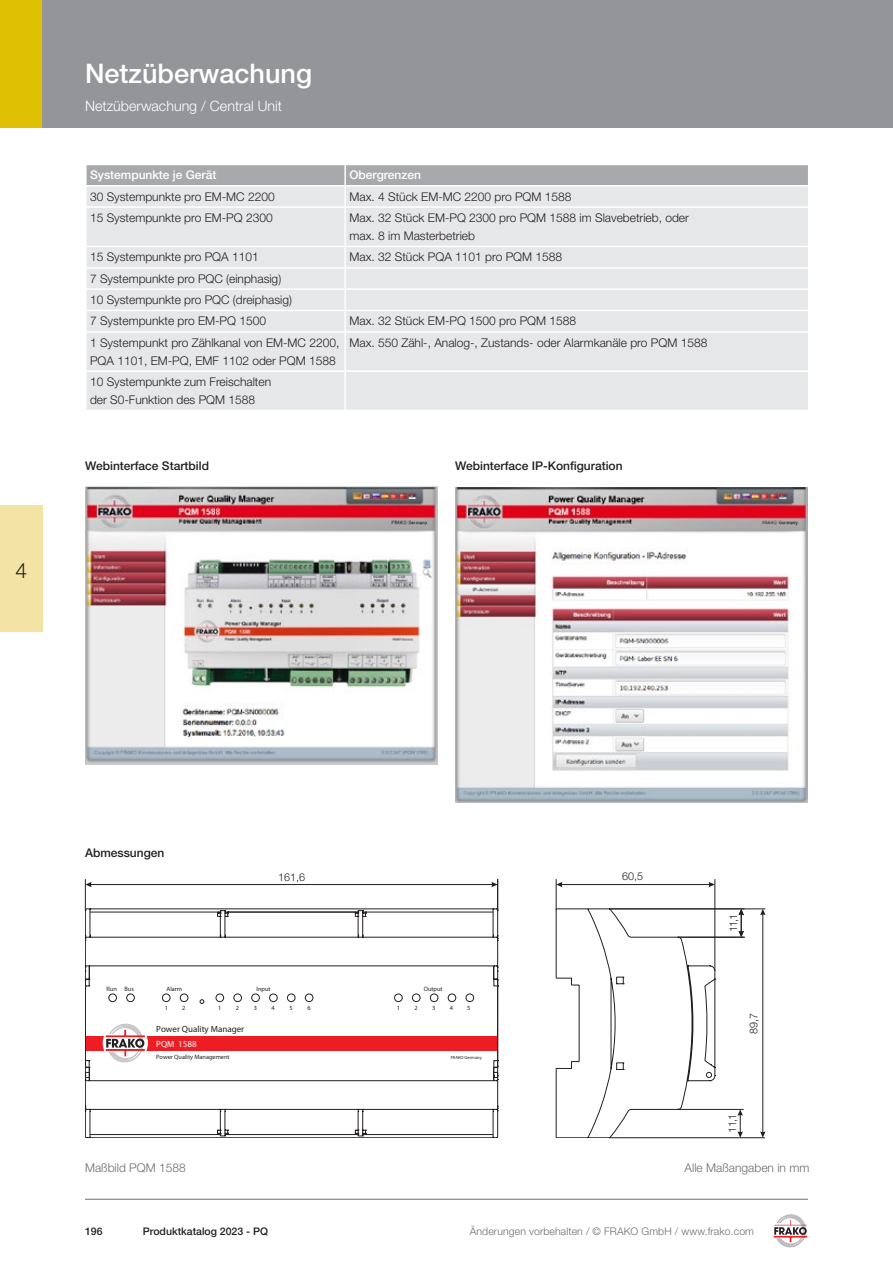
<style>
.page{position:relative;width:893px;height:1263px;background:#fff}
.page>*{position:absolute;margin:0;border:0;box-sizing:border-box;transform-origin:0 0}
.t1{font:500 27px "Helvetica Neue LT Std";color:#fff}
.t2{font:300 21px "Helvetica Neue LT Std";color:#231f20}
.t3{font:300 14.25px "Helvetica Neue LT Std";color:#fff}
.t4{font:300 12px/18px "Helvetica Neue LT Std";color:#231f20}
.t5{font:500 12px "Helvetica Neue LT Std";color:#231f20}
.t6{font:300 12px "Helvetica Neue LT Std";color:#6c6d70}
.t7{font:500 12px "Helvetica Neue LT Std";color:#fff}
.t8{font:300 10.8px "Helvetica Neue LT Std";color:#231f20}
.t9{font:300 10.5px "Helvetica Neue LT Std";letter-spacing:.01em;color:#6c6d70}
.t10{font:500 10.5px "Helvetica Neue LT Std";color:#231f20}
.t11{font:700 9px "Arial";color:#231f20}
.t12{font:700 9px "Arial";color:#fff}
.t13{font:700 6.3px "Arial";color:#231f20}
.t14{font:700 4.5px "Arial";color:#231f20}
</style>
<div class="page">
<div style="left:0;top:0;width:43px;height:128px;background:#e0c003"></div>
<div style="left:0;top:506px;width:43px;height:126px;background:#f3e3a5"></div>
<hr style="left:85px;top:1199px;width:723px;height:1px;background:#6c6d70">
<svg style="left:774px;top:1214px;width:34px;height:34px"></svg>
<div style="left:43px;top:0;width:850px;height:128px;background:#939598"></div>
<div style="left:87px;top:208px;width:721px;height:202px;background:#e6e7e9"></div>
<hr style="left:85px;top:246px;width:260px;height:1px;background:#fff">
<hr style="left:85px;top:267px;width:260px;height:1px;background:#fff">
<hr style="left:85px;top:288px;width:260px;height:2px;background:#fff">
<hr style="left:85px;top:310px;width:260px;height:1px;background:#fff">
<hr style="left:85px;top:331px;width:260px;height:1px;background:#fff">
<hr style="left:85px;top:370px;width:260px;height:2px;background:#fff">
<hr style="left:344px;top:208px;width:2px;height:38px;background:#fff">
<hr style="left:344px;top:247px;width:2px;height:20px;background:#fff">
<hr style="left:344px;top:268px;width:2px;height:20px;background:#fff">
<hr style="left:344px;top:290px;width:2px;height:20px;background:#fff">
<hr style="left:344px;top:311px;width:2px;height:20px;background:#fff">
<hr style="left:344px;top:332px;width:2px;height:38px;background:#fff">
<hr style="left:344px;top:372px;width:2px;height:38px;background:#fff">
<hr style="left:345px;top:246px;width:464px;height:1px;background:#fff">
<hr style="left:345px;top:267px;width:464px;height:1px;background:#fff">
<hr style="left:345px;top:288px;width:464px;height:2px;background:#fff">
<hr style="left:345px;top:310px;width:464px;height:1px;background:#fff">
<hr style="left:345px;top:331px;width:464px;height:1px;background:#fff">
<hr style="left:345px;top:370px;width:464px;height:2px;background:#fff">
<svg style="left:86px;top:165px;width:723px;height:41px;background:#c9cacd"></svg>
<svg style="left:579px;top:908px;width:137px;height:230px"></svg>
<hr style="left:579px;top:985px;width:1px;height:76px;background:#231f20">
<hr style="left:89px;top:884px;width:405px;height:1px;background:#231f20">
<svg style="left:86px;top:882px;width:6px;height:5px"></svg>
<svg style="left:491px;top:882px;width:6px;height:5px"></svg>
<hr style="left:497px;top:879px;width:1px;height:31px;background:#231f20">
<hr style="left:85px;top:879px;width:1px;height:31px;background:#231f20">
<hr style="left:559px;top:884px;width:153px;height:1px;background:#231f20">
<hr style="left:715px;top:879px;width:1px;height:92px;background:#231f20">
<hr style="left:556px;top:879px;width:1px;height:31px;background:#231f20">
<svg style="left:556px;top:882px;width:6px;height:5px"></svg>
<svg style="left:708px;top:882px;width:7px;height:5px"></svg>
<svg style="left:738px;top:909px;width:6px;height:28px"></svg>
<hr style="left:610px;top:908px;width:155px;height:1px;background:#231f20">
<hr style="left:678px;top:937px;width:67px;height:1px;background:#231f20">
<svg style="left:737px;top:1110px;width:6px;height:27px"></svg>
<hr style="left:763px;top:912px;width:1px;height:222px;background:#231f20">
<hr style="left:609px;top:1137px;width:156px;height:1px;background:#231f20">
<hr style="left:677px;top:1109px;width:67px;height:1px;background:#231f20">
<svg style="left:760px;top:1131px;width:5px;height:7px"></svg>
<svg style="left:760px;top:909px;width:5px;height:6px"></svg>
<svg style="left:85px;top:908px;width:494px;height:230px"></svg>
<img style="left:85px;top:487px;width:353px;height:277px">
<img style="left:455px;top:487px;width:353px;height:315px">
<h2 class="t2" style="left:15px;top:557px;width:13px">4</h2>
<h1 class="t1" style="left:85px;top:57px;width:229px">Netzüberwachung</h1>
<p class="t3" style="left:85px;top:97px;width:198px">Netzüberwachung / Central Unit</p>
<p class="t7" style="left:90px;top:168px;width:128px">Systempunkte je Gerät</p>
<p class="t7" style="left:349px;top:168px;width:73px">Obergrenzen</p>
<p class="t4" style="left:90px;top:187px;width:186px">30 Systempunkte pro EM-MC 2200</p>
<p class="t4" style="left:349px;top:187px;width:224px">Max. 4 Stück EM-MC 2200 pro PQM 1588</p>
<p class="t4" style="left:90px;top:209px;width:184px">15 Systempunkte pro EM-PQ 2300</p>
<p class="t4" style="left:349px;top:209px;width:341px">Max. 32 Stück EM-PQ 2300 pro PQM 1588 im Slavebetrieb, oder max. 8 im Masterbetrieb</p>
<p class="t4" style="left:90px;top:248px;width:170px">15 Systempunkte pro PQA 1101</p>
<p class="t4" style="left:349px;top:248px;width:214px">Max. 32 Stück PQA 1101 pro PQM 1588</p>
<p class="t4" style="left:90px;top:268px;width:203px;line-height:21.3px">7 Systempunkte pro PQC (einphasig)<br>10 Systempunkte pro PQC (dreiphasig)<br>7 Systempunkte pro EM-PQ 1500</p>
<p class="t4" style="left:349px;top:312px;width:228px">Max. 32 Stück EM-PQ 1500 pro PQM 1588</p>
<p class="t4" style="left:90px;top:333px;width:251px">1 Systempunkt pro Zählkanal von EM-MC 2200,<br>PQA 1101, EM-PQ, EMF 1102 oder PQM 1588</p>
<p class="t4" style="left:349px;top:333px;width:359px">Max. 550 Zähl-, Analog-, Zustands- oder Alarmkanäle pro PQM 1588</p>
<p class="t4" style="left:90px;top:372px;width:183px">10 Systempunkte zum Freischalten der S0-Funktion des PQM 1588</p>
<p class="t5" style="left:85px;top:458px;width:126px">Webinterface Startbild</p>
<p class="t5" style="left:455px;top:458px;width:169px">Webinterface IP-Konfiguration</p>
<p class="t5" style="left:85px;top:845px;width:81px">Abmessungen</p>
<p class="t8" style="left:278px;top:871px;width:29px">161,6</p>
<p class="t8" style="left:622px;top:870px;width:23px">60,5</p>
<p class="t13" style="left:107px;top:986px;width:29px">Run Bus</p>
<p class="t13" style="left:166px;top:986px;width:17px">Alarm</p>
<p class="t13" style="left:257px;top:986px;width:16px">Input</p>
<p class="t13" style="left:424px;top:986px;width:21px">Output</p>
<p class="t13" style="left:165px;top:1005px;width:5px">1</p>
<p class="t13" style="left:182px;top:1005px;width:5px">2</p>
<p class="t13" style="left:307px;top:1005px;width:5px">6</p>
<p class="t13" style="left:397px;top:1005px;width:5px">1</p>
<p class="t13" style="left:415px;top:1005px;width:5px">2</p>
<p class="t13" style="left:432px;top:1005px;width:5px">3</p>
<p class="t13" style="left:450px;top:1005px;width:5px">4</p>
<p class="t13" style="left:467px;top:1005px;width:5px">5</p>
<p class="t13" style="left:218px;top:1005px;width:5px">1</p>
<p class="t13" style="left:236px;top:1005px;width:5px">2</p>
<p class="t13" style="left:254px;top:1005px;width:5px">3</p>
<p class="t13" style="left:271px;top:1005px;width:5px">4</p>
<p class="t13" style="left:289px;top:1005px;width:5px">5</p>
<p class="t11" style="left:156px;top:1025px;width:89px">Power Quality Manager</p>
<p class="t12" style="left:156px;top:1039px;width:42px">PQM 1588</p>
<p class="t13" style="left:156px;top:1053px;width:75px">Power Quality Management</p>
<p class="t14" style="left:451px;top:1055px;width:33px">FRAKO Germany</p>
<p class="t8" style="left:727px;top:932px;width:20px;rotate:-90deg">11,1</p>
<p class="t8" style="left:747px;top:1033px;width:23px;rotate:-90deg">89,7</p>
<p class="t8" style="left:726px;top:1133px;width:20px;rotate:-90deg">11,1</p>
<p class="t6" style="left:85px;top:1160px;width:102px">Maßbild PQM 1588</p>
<p class="t6" style="left:685px;top:1160px;width:126px">Alle Maßangaben in mm</p>
<p class="t10" style="left:85px;top:1225px;width:19px">196</p>
<p class="t10" style="left:143px;top:1225px;width:127px">Produktkatalog 2023 - PQ</p>
<p class="t9" style="left:470px;top:1224px;width:286px">Änderungen vorbehalten / © FRAKO GmbH / www.frako.com</p>
</div>
